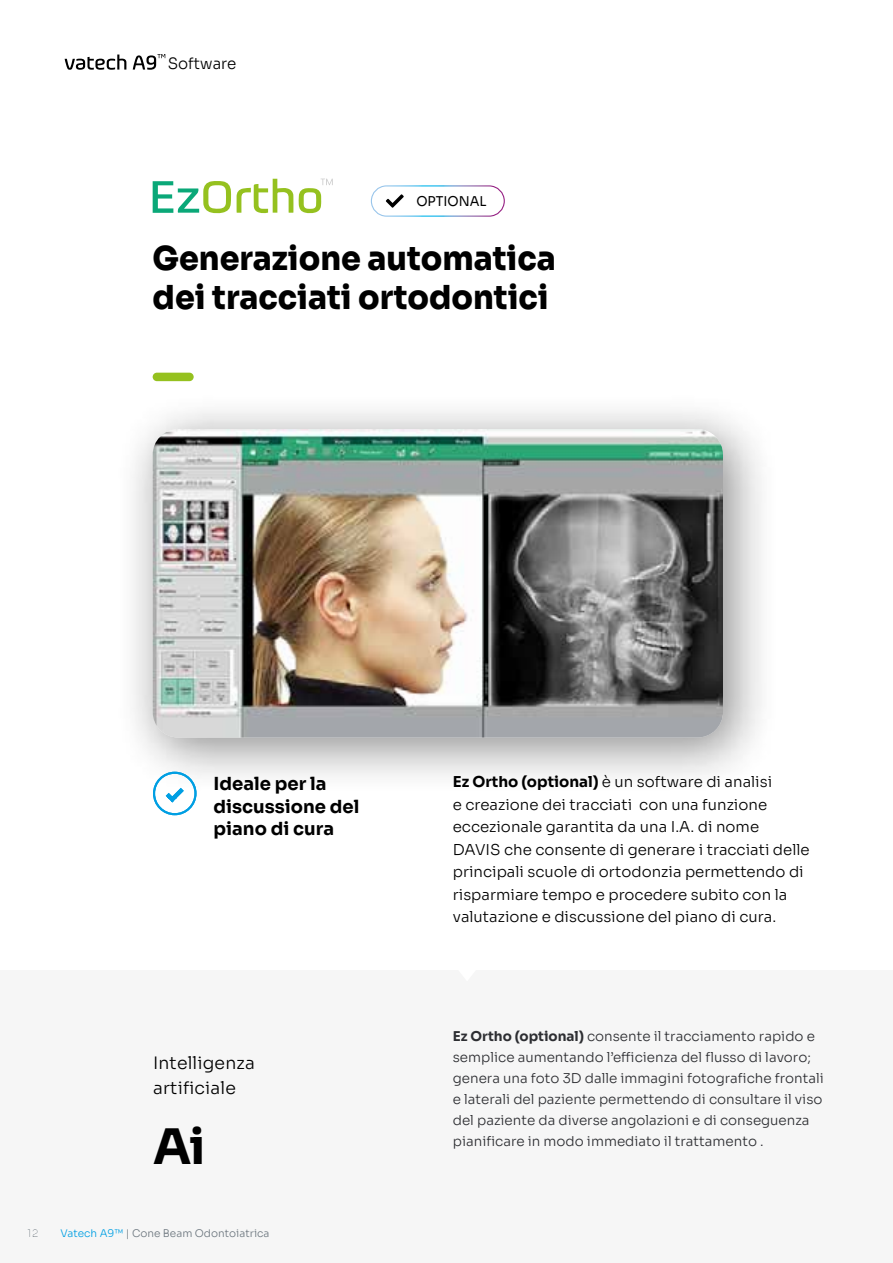
<style>
.page{position:relative;width:893px;height:1263px;background:#fff}
.page>*{position:absolute;margin:0;border:0;box-sizing:border-box;transform-origin:0 0}
.t1{font:700 48.9px "Sora";color:#000}
.t2{font:800 33px/39px "Sora";color:#000;scale:.96 1}
.t3{font:700 18px/22.5px "Sora";color:#000}
.t4{font:300 17.1px/25.5px "Sora";letter-spacing:.01em;color:#000}
.t5{font:300 15.75px "Sora";color:#000;scale:.96 1}
.t6{font:300 15px/22.5px "Sora";color:#000}
.t7{font:300 13.5px/21px "Sora";color:#2d2e32}
.t8{font:13.5px "Sora";color:#000;scale:.96 1}
.t9{font:300 10.5px "Sora";color:#6d777f}
.t10{font:300 10.5px "Sora";color:#6d777f;scale:1.04 1}
.s1{font-weight:700}
.s2{color:#009fe3}
</style>
<div class="page">
<div style="left:0;top:970px;width:893px;height:293px;background:#f6f6f6"></div>
<div style="left:153px;top:373px;width:41px;height:8px;background:#95c11f;border-radius:4px"></div>
<div style="left:114px;top:391px;width:665px;height:403px;background:#000;opacity:.45"></div>
<img style="left:153px;top:429px;width:570px;height:308px">
<div style="left:153px;top:772px;width:44px;height:43px;border:2px solid #009fe3;border-radius:50%"></div>
<svg style="left:161px;top:783px;width:27px;height:26px"></svg>
<svg style="left:153px;top:181px;width:78px;height:32px"></svg>
<svg style="left:237px;top:179px;width:56px;height:34px"></svg>
<svg style="left:299px;top:179px;width:34px;height:34px"></svg>
<div style="left:371px;top:185px;width:134px;height:32px;border:1px solid #fff;border-radius:15px"></div>
<svg style="left:386px;top:194px;width:18px;height:14px"></svg>
<svg style="left:65px;top:55px;width:61px;height:15px"></svg>
<svg style="left:133px;top:54px;width:32px;height:16px"></svg>
<p class="t5" style="left:168px;top:51px;width:73px">Software</p>
<p class="t8" style="left:416px;top:190px;width:75px">OPTIONAL</p>
<h2 class="t2" style="left:153px;top:235px;width:422px">Generazione automatica dei tracciati ortodontici</h2>
<h3 class="t3" style="left:214px;top:771px;width:147px">Ideale per la discussione del piano di cura</h3>
<p class="t6" style="left:453px;top:769px;width:358px"><span class="s1">Ez Ortho (optional)</span> è un software di analisi<br>e creazione dei tracciati con una funzione eccezionale garantita da una I.A. di nome DAVIS che consente di generare i tracciati delle principali scuole di ortodonzia permettendo di risparmiare tempo e procedere subito con la valutazione e discussione del piano di cura.</p>
<p class="t7" style="left:453px;top:1024px;width:372px"><span class="s1">Ez Ortho (optional)</span> consente il tracciamento rapido e semplice aumentando l’efficienza del flusso di lavoro; genera una foto 3D dalle immagini fotografiche frontali e laterali del paziente permettendo di consultare il viso del paziente da diverse angolazioni e di conseguenza</p>
<p class="t4" style="left:153px;top:1048px;width:103px">Intelligenza artificiale</p>
<h1 class="t1" style="left:153px;top:1106px;width:54px">Ai</h1>
<p class="t7" style="left:453px;top:1129px;width:312px">pianificare in modo immediato il trattamento .</p>
<p class="t10" style="left:27px;top:1225px;width:12px">12</p>
<p class="t9" style="left:60px;top:1225px;width:211px"><span class="s2">Vatech A9™</span> | Cone Beam Odontoiatrica</p>
</div>
